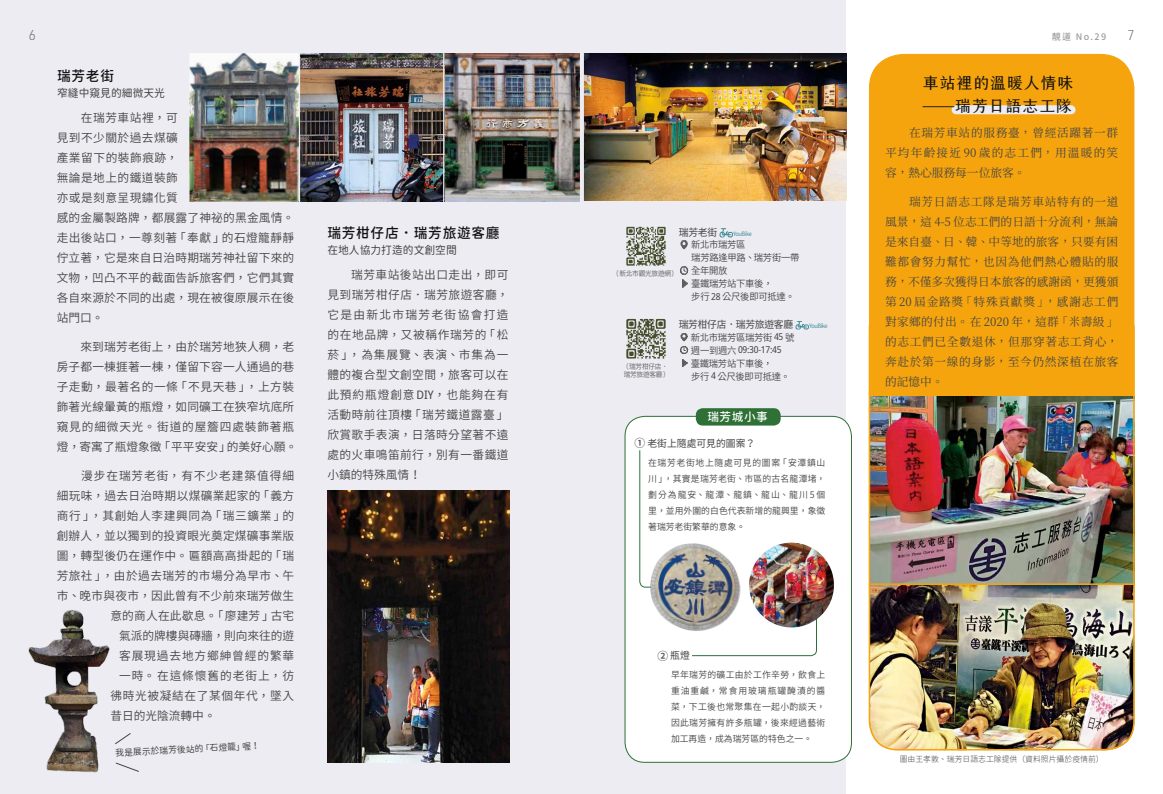
<style>
.page{position:relative;width:1163px;height:794px;background:#fff}
.page>*{position:absolute;margin:0;border:0;box-sizing:border-box;transform-origin:0 0}
.t1{font:16px/23px "creamfont 2.0 Regular";letter-spacing:.05em;color:#101011}
.t2{font:14px "Gen Sen Rounded TW M";letter-spacing:.05em;color:#101011}
.t3{font:300 14px "URWDIN";color:#7a7a7b}
.t4{font:11.7px/20px "Source Han Sans TC";letter-spacing:.025em;color:#444445}
.t5{font:11.7px/20px "Source Han Serif TC";letter-spacing:.06em;color:#444445;text-align:justify}
.t6{font:11.7px "Source Han Sans TC";letter-spacing:.08em;color:#444445}
.t7{font:11.7px "Source Han Sans TC";color:#444445}
.t8{font:11.7px "Source Han Sans TC";letter-spacing:.05em;color:#444445}
.t9{font:11.7px "Source Han Sans TC";letter-spacing:.055em;color:#444445}
.t10{font:11.7px "Source Han Sans TC";letter-spacing:.075em;color:#444445}
.t11{font:11.7px "Gen Sen Rounded TW M";letter-spacing:.04em;color:#fff}
.t12{font:11px "Gen Sen Rounded TW R";color:#444445}
.t13{font:10px "Source Han Sans TC";letter-spacing:-.03em;color:#444445}
.t14{font:10px "Source Han Sans TC";color:#444445}
.t15{font:9.5px/13px "Source Han Sans TC";letter-spacing:-.03em;color:#444445}
.t16{font:semi-condensed 9.5px "Noto Sans";letter-spacing:-.03em;color:#444445}
.t17{font:9px/16px "Source Han Sans TC";letter-spacing:.025em;color:#444445;text-align:justify}
.t18{font:9px "Gen Sen Rounded TW R";color:#444445}
.t19{font:9px "Gen Sen Rounded TW M";color:#9b9b9c}
.t20{font:8px "Gen Sen Rounded TW L";color:#444445}
.t21{font:7px/8.5px "Source Han Sans TC";letter-spacing:-.03em;color:#5e5e5f;scale:.95 1}
.t22{font:6px "Gen Sen Rounded TW R";letter-spacing:-.07em;color:#458f99;scale:.94 1}
.s1{font-family:"Noto Sans";font-stretch:semi-condensed}
.s2{font-family:"Source Han Sans TC";font-stretch:normal}
.s3{font-weight:500;font-size:11px}
</style>
<div class="page">
<div style="left:0;top:0;width:1162px;height:794px;background:#ececf2"></div>
<div style="left:846px;top:0;width:316px;height:794px;background:#fff"></div>
<div style="left:869px;top:54px;width:264px;height:573px;background:#f5a40d;border-radius:34px"></div>
<img style="left:189px;top:53px;width:391px;height:149px">
<img style="left:327px;top:490px;width:182px;height:273px">
<img style="left:584px;top:53px;width:262px;height:147px">
<div style="left:955px;top:105px;width:115px;height:9px;background:#ececf2"></div>
<img style="left:868px;top:324px;width:267px;height:427px">
<hr style="left:868px;top:583px;width:266px;height:2px;background:#f5a40d">
<svg style="left:115px;top:733px;width:16px;height:12px"></svg>
<svg style="left:115px;top:762px;width:24px;height:10px"></svg>
<img style="left:28px;top:610px;width:82px;height:163px">
<img style="left:626px;top:318px;width:40px;height:41px">
<img style="left:795px;top:321px;width:14px;height:9px">
<svg style="left:680px;top:333px;width:9px;height:34px"></svg>
<img style="left:626px;top:226px;width:40px;height:40px">
<img style="left:719px;top:228px;width:14px;height:9px">
<svg style="left:680px;top:240px;width:8px;height:9px"></svg>
<svg style="left:680px;top:266px;width:9px;height:22px"></svg>
<div style="left:625px;top:416px;width:226px;height:346px;background:#fff;border-radius:20px"></div>
<div style="left:624px;top:416px;width:227px;height:347px;border:1px solid #2e7036;border-radius:20px"></div>
<svg style="left:639px;top:450px;width:10px;height:138px"></svg>
<svg style="left:692px;top:586px;width:125px;height:70px"></svg>
<img style="left:749px;top:542px;width:84px;height:85px;border-radius:42px">
<div style="left:695px;top:408px;width:85px;height:17px;background:#2e7036;border-radius:7px"></div>
<hr style="left:299px;top:18px;width:1px;height:194px;background:#ececf2">
<hr style="left:443px;top:18px;width:1px;height:194px;background:#ececf2">
<img style="left:649px;top:543px;width:91px;height:89px">
<p class="t3" style="left:28px;top:26px;width:9px">6</p>
<p class="t19" style="left:1051px;top:31px;width:56px">靚道 No.29</p>
<p class="t3" style="left:1126px;top:26px;width:9px">7</p>
<p class="t2" style="left:57px;top:68px;width:58px">瑞芳老街</p>
<p class="t12" style="left:57px;top:87px;width:109px">窄縫中窺見的細微天光</p>
<p class="t4" style="left:57px;top:108px;width:239px">　　在瑞芳車站裡，可<br>見到不少關於過去煤礦<br>產業留下的裝飾痕跡，<br>無論是地上的鐵道裝飾<br>亦或是刻意呈現鏽化質<br>感的金屬製路牌，都展露了神祕的黑金風情。走出後站口，一尊刻著「奉獻」的石燈籠靜靜佇立著，它是來自日治時期瑞芳神社留下來的文物，凹凸不平的截面告訴旅客們，它們其實各自來源於不同的出處，現在被復原展示在後站門口。</p>
<p class="t4" style="left:57px;top:337px;width:242px">　　來到瑞芳老街上，由於瑞芳地狹人稠，老房子都一棟捱著一棟，僅留下容一人通過的巷子走動，最著名的一條「不見天巷」，上方裝飾著光線暈黃的瓶燈，如同礦工在狹窄坑底所窺見的細微天光。街道的屋簷四處裝飾著瓶燈，寄寓了瓶燈象徵「平平安安」的美好心願。</p>
<p class="t6" style="left:57px;top:468px;width:239px">　　漫步在瑞芳老街，有不少老建築值得細</p>
<p class="t4" style="left:57px;top:485px;width:239px">細玩味，過去日治時期以煤礦業起家的「義方</p>
<p class="t8" style="left:57px;top:508px;width:239px">商行」，其創始人李建興同為「瑞三鑛業」的</p>
<p class="t4" style="left:57px;top:525px;width:239px">創辦人，並以獨到的投資眼光奠定煤礦事業版</p>
<p class="t4" style="left:57px;top:545px;width:239px">圖，轉型後仍在運作中。匾額高高掛起的「瑞</p>
<p class="t4" style="left:57px;top:565px;width:239px">芳旅社」，由於過去瑞芳的市場分為早市、午</p>
<p class="t4" style="left:57px;top:585px;width:239px">市、晚市與夜市，因此曾有不少前來瑞芳做生</p>
<p class="t4" style="left:110px;top:605px;width:185px">意的商人在此歇息。「廖建芳」古宅</p>
<p class="t7" style="left:119px;top:628px;width:176px">氣派的牌樓與磚牆，則向來往的遊</p>
<p class="t10" style="left:119px;top:648px;width:177px">客展現過去地方鄉紳曾經的繁華</p>
<p class="t6" style="left:119px;top:668px;width:176px">一時。在這條懷舊的老街上，彷</p>
<p class="t9" style="left:110px;top:688px;width:185px">彿時光被凝結在了某個年代，墜入</p>
<p class="t7" style="left:110px;top:708px;width:107px">昔日的光陰流轉中。</p>
<p class="t18" style="left:115px;top:748px;width:146px;rotate:-3deg">我是展示於瑞芳後站的「石燈籠」喔！</p>
<p class="t2" style="left:327px;top:225px;width:174px">瑞芳柑仔店．瑞芳旅遊客廳</p>
<p class="t12" style="left:327px;top:244px;width:131px">在地人協力打造的文創空間</p>
<p class="t4" style="left:327px;top:265px;width:183px;text-align:justify">　　瑞芳車站後站出口走出，即可見到瑞芳柑仔店．瑞芳旅遊客廳，它是由新北市瑞芳老街協會打造的在地品牌，又被稱作瑞芳的「松菸」，為集展覽、表演、市集為一體的複合型文創空間，旅客可以在此預約瓶燈創意<span class="s1">DIY</span>，也能夠在有活動時前往頂樓「瑞芳鐵道露臺」欣賞歌手表演，日落時分望著不遠處的火車鳴笛前行，別有一番鐵道小鎮的特殊風情！</p>
<p class="t13" style="left:679px;top:226px;width:40px">瑞芳老街</p>
<p class="t22" style="left:733px;top:230px;width:21px">YouBike</p>
<p class="t15" style="left:691px;top:238px;width:110px">新北市瑞芳區<br>瑞芳路逢甲路、瑞芳街一帶全年開放<br>臺鐵瑞芳站下車後，<br>步行 <span class="s1">28</span> 公尺後即可抵達。</p>
<p class="t21" style="left:612px;top:270px;width:71px">（新北市觀光旅遊網）</p>
<p class="t21" style="left:622px;top:362px;width:52px">（瑞芳柑仔店．瑞芳旅遊客廳）</p>
<p class="t13" style="left:678px;top:319px;width:116px">瑞芳柑仔店．瑞芳旅遊客廳</p>
<p class="t22" style="left:809px;top:323px;width:21px">YouBike</p>
<p class="t15" style="left:690px;top:331px;width:105px">新北市瑞芳區瑞芳街 <span class="s1">45</span> 號</p>
<p class="t16" style="left:691px;top:343px;width:92px"><span class="s2">週一到週六</span> 09:30-17:45</p>
<p class="t15" style="left:690px;top:357px;width:101px">臺鐵瑞芳站下車後，<br>步行 <span class="s1">4</span> 公尺後即可抵達。</p>
<p class="t11" style="left:707px;top:410px;width:62px">瑞芳城小事</p>
<p class="t14" style="left:634px;top:437px;width:122px"><span class="s3">①</span> 老街上隨處可見的圖案？</p>
<p class="t17" style="left:648px;top:454px;width:179px">在瑞芳老街地上隨處可見的圖案「安潭鎮山川」，其實是瑞芳老街、市區的古名龍潭堵，劃分為龍安、龍潭、龍鎮、龍山、龍川5個里，並用外圍的白色代表新增的龍興里，象徵著瑞芳老街繁華的意象。</p>
<p class="t13" style="left:657px;top:650px;width:34px"><span class="s3">②</span>瓶燈</p>
<p class="t17" style="left:671px;top:667px;width:156px">早年瑞芳的礦工由於工作辛勞，飲食上重油重鹹，常食用玻璃瓶罐醃漬的醬菜，下工後也常聚集在一起小酌談天，因此瑞芳擁有許多瓶罐，後來經過藝術加工再造，成為瑞芳區的特色之一。</p>
<h1 class="t1" style="left:922px;top:69px;width:152px">車站裡的溫暖人情味——瑞芳日語志工隊</h1>
<p class="t5" style="left:884px;top:123px;width:235px;text-indent:24px">在瑞芳車站的服務臺，曾經活躍著一群平均年齡接近 90 歲的志工們，用溫暖的笑容，熱心服務每一位旅客。</p>
<p class="t5" style="left:884px;top:192px;width:235px;text-indent:24px">瑞芳日語志工隊是瑞芳車站特有的一道風景，這 4-5 位志工們的日語十分流利，無論是來自臺、日、韓、中等地的旅客，只要有困難都會努力幫忙，也因為他們熱心體貼的服務，不僅多次獲得日本旅客的感謝函，更獲頒第 20 屆金路獎「特殊貢獻獎」，感謝志工們對家鄉的付出。在 2020 年，這群「米壽級」的志工們已全數退休，但那穿著志工背心，奔赴於第一線的身影，至今仍然深植在旅客的記憶中。</p>
<p class="t20" style="left:899px;top:754px;width:205px">圖由王孝敦、瑞芳日語志工隊提供（資料照片攝於疫情前）</p>
</div>
